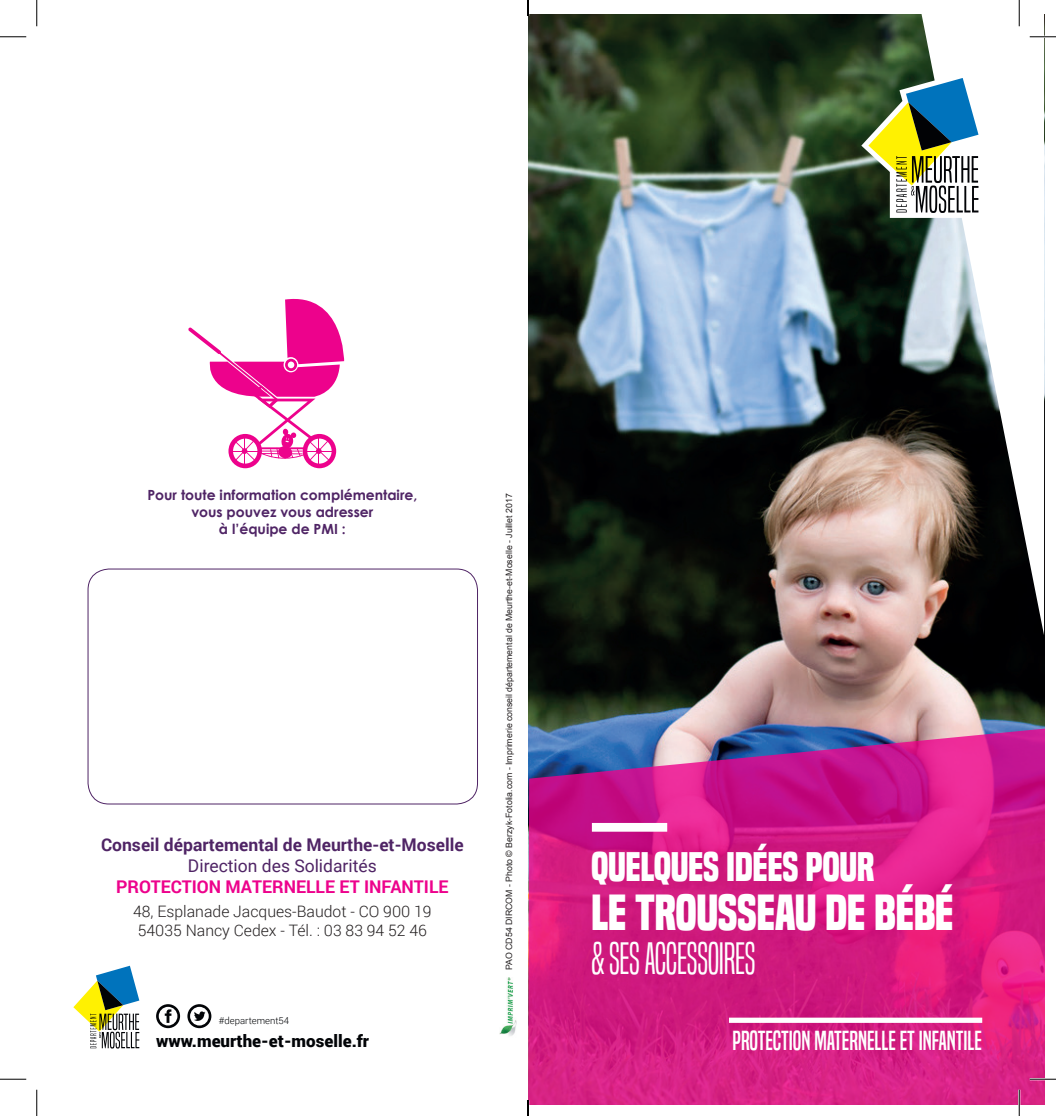
<style>
.page{position:relative;width:1056px;height:1116px;background:#fff}
.page>*{position:absolute;margin:0;border:0;box-sizing:border-box;transform-origin:0 0}
.t1{font:700 47.25px "Built Titling Rg";letter-spacing:-.01em;color:#fff}
.t2{font:42.18px "Built Titling Lt";letter-spacing:-.01em;color:#fff}
.t3{font:700 38.5px "Built Titling Rg";letter-spacing:-.01em;color:#fff}
.t4{font:25.72px "Built Titling Rg";color:#fff}
.t5{font:700 17.5px "Roboto";color:#4f2465}
.t6{font:700 17.5px "Roboto";color:#ed028c}
.t7{font:17.5px "Roboto";color:#4f2465}
.t8{font:900 16.97px "Roboto";color:#020407}
.t9{font:300 15.75px/18.9px "Roboto";color:#231f20}
.t10{font:700 14px/16.8px "Century Gothic";color:#4f2465;text-align:center}
.t11{font:300 9.45px "Roboto";color:#020407}
.t12{font:8.75px "Arial";color:#231f20}
</style>
<div class="page">
<img style="left:528px;top:14px;width:516px;height:712px">
<div style="left:88px;top:568px;width:390px;height:236px;border:1px solid #4f2465;border-radius:21px"></div>
<img style="left:500px;top:977px;width:16px;height:59px">
<svg style="left:188px;top:298px;width:156px;height:170px"></svg>
<svg style="left:528px;top:726px;width:516px;height:377px;background:#cb2286"></svg>
<div style="left:729px;top:1017px;width:253px;height:5px;background:#fff"></div>
<svg style="left:921px;top:14px;width:123px;height:621px"></svg>
<svg style="left:861px;top:72px;width:123px;height:146px"></svg>
<div style="left:592px;top:822px;width:75px;height:9px;background:#fff"></div>
<svg style="left:73px;top:965px;width:66px;height:83px"></svg>
<svg style="left:156px;top:1004px;width:24px;height:23px"></svg>
<svg style="left:187px;top:1004px;width:24px;height:23px"></svg>
<hr style="left:1029px;top:36px;width:27px;height:2px;background:#fff">
<hr style="left:1029px;top:1077px;width:27px;height:3px;background:#fff">
<hr style="left:1018px;top:0;width:2px;height:26px;background:#fff">
<hr style="left:1018px;top:1089px;width:2px;height:26px;background:#fff">
<svg style="left:0;top:36px;width:26px;height:1px"></svg>
<svg style="left:1029px;top:36px;width:27px;height:1px"></svg>
<svg style="left:0;top:1078px;width:26px;height:1px"></svg>
<svg style="left:1029px;top:1078px;width:27px;height:1px"></svg>
<svg style="left:36px;top:0;width:1px;height:26px"></svg>
<svg style="left:36px;top:1089px;width:1px;height:26px"></svg>
<svg style="left:1019px;top:0;width:1px;height:26px"></svg>
<svg style="left:1019px;top:1089px;width:1px;height:26px"></svg>
<svg style="left:527px;top:0;width:2px;height:16px"></svg>
<svg style="left:527px;top:1099px;width:2px;height:16px"></svg>
<h3 class="t10" style="left:147px;top:486px;width:271px">Pour toute information complémentaire, vous pouvez vous adresser<br>à l’équipe de PMI :</h3>
<h3 class="t5" style="left:101px;top:831px;width:364px">Conseil départemental de Meurthe-et-Moselle</h3>
<h3 class="t7" style="left:188px;top:852px;width:190px">Direction des Solidarités</h3>
<h3 class="t6" style="left:116px;top:873px;width:334px">PROTECTION MATERNELLE ET INFANTILE</h3>
<h3 class="t9" style="left:133px;top:901px;width:300px">48, Esplanade Jacques-Baudot - CO 900 19<br>54035 Nancy Cedex - Tél. : 03 83 94 52 46</h3>
<p class="t11" style="left:219px;top:1013px;width:72px">#departement54</p>
<h3 class="t8" style="left:156px;top:1028px;width:215px">www.meurthe-et-moselle.fr</h3>
<p class="t12" style="left:503px;top:970px;width:478px;rotate:-90deg">PAO CD54 DIRCOM - Photo © Berzyk-Fotolia.com - Imprimerie conseil départemental de Meurthe-et-Moselle - Juillet 2017</p>
<h3 class="t3" style="left:591px;top:844px;width:285px">QUELQUES IDÉES POUR</h3>
<h1 class="t1" style="left:591px;top:884px;width:364px">LE TROUSSEAU DE BÉBÉ</h1>
<h2 class="t2" style="left:591px;top:933px;width:166px">&amp; SES ACCESSOIRES</h2>
<h3 class="t4" style="left:732px;top:1024px;width:251px">PROTECTION MATERNELLE ET INFANTILE</h3>
</div>
